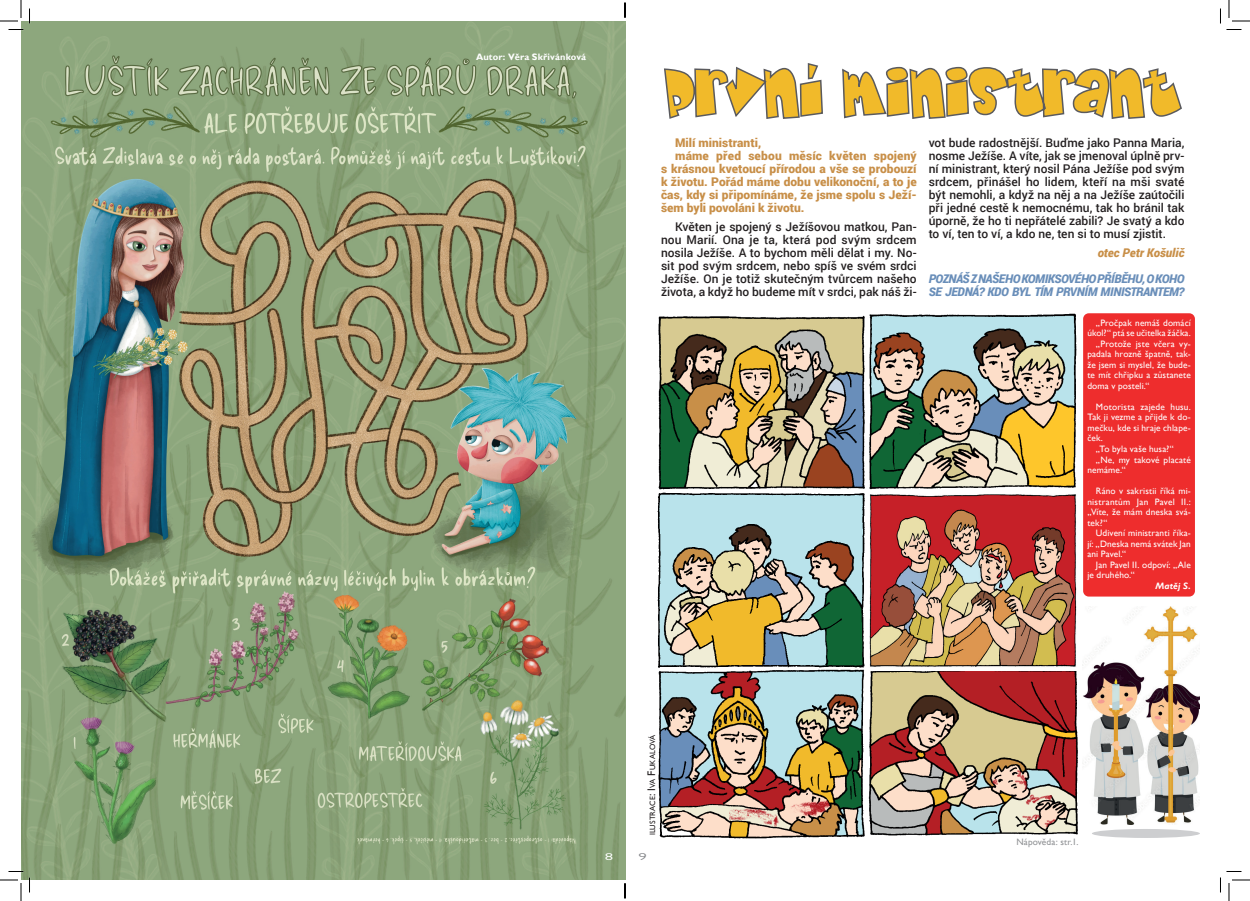
<style>
.page{position:relative;width:1250px;height:901px;background:#fff}
.page>*{position:absolute;margin:0;border:0;box-sizing:border-box;transform-origin:0 0}
.t1{font:500 12px/13px "Roboto";color:#231f20;text-align:justify}
.t2{font:900 12px "Roboto";color:#c88f48}
.t3{font:italic 900 12px/13px "Roboto";letter-spacing:-.03em;color:#698eb9}
.t4{font:italic 900 12px "Roboto";color:#c88f48}
.t5{font:10px "Gill Sans MT Pro";color:#fff;scale:1.7 1}
.t6{font:10px "Gill Sans MT Pro";color:#87898c;scale:1.7 1}
.t7{font:9.3px/10.5px "Gill Sans";letter-spacing:.015em;color:#fff;text-align:justify}
.t8{font:700 9.3px "Gill Sans";letter-spacing:.01em;color:#fff}
.t9{font:9.3px "Gill Sans";letter-spacing:.015em;color:#8f9194}
.t10{font:italic 700 9.3px "Gill Sans";letter-spacing:.02em;color:#fff}
.t11{font:7.7px "Gill Sans";letter-spacing:.01em;color:#231f20}
.s1{font-size:11px}
</style>
<div class="page">
<img style="left:21px;top:21px;width:605px;height:859px">
<div style="left:1083px;top:313px;width:112px;height:284px;background:#ee2d2d;border-radius:6px"></div>
<svg style="left:664px;top:63px;width:518px;height:56px"></svg>
<img style="left:658px;top:313px;width:419px;height:177px">
<img style="left:657px;top:492px;width:208px;height:347px">
<img style="left:868px;top:494px;width:210px;height:341px">
<img style="left:1083px;top:606px;width:117px;height:219px">
<div style="left:1092px;top:829px;width:108px;height:9px;background:#cdced0;border-radius:50%"></div>
<svg style="left:0;top:0;width:30px;height:30px"></svg>
<svg style="left:0;top:871px;width:30px;height:30px"></svg>
<svg style="left:1220px;top:0;width:30px;height:30px"></svg>
<svg style="left:1220px;top:871px;width:30px;height:30px"></svg>
<svg style="left:624px;top:3px;width:2px;height:15px"></svg>
<svg style="left:624px;top:883px;width:2px;height:15px"></svg>
<p class="t8" style="left:476px;top:51px;width:112px">Autor: Věra Skřivánková</p>
<p class="t2" style="left:675px;top:134px;width:87px">Milí ministranti,</p>
<p class="t2" style="left:675px;top:147px;width:243px">máme před sebou měsíc květen spojený</p>
<p class="t2" style="left:661px;top:160px;width:257px">s krásnou kvetoucí přírodou a vše se probouzí</p>
<p class="t2" style="left:661px;top:173px;width:257px">k životu. Pořád máme dobu velikonoční, a to je</p>
<p class="t2" style="left:661px;top:186px;width:257px">čas, kdy si připomínáme, že jsme spolu s Ježí-</p>
<p class="t2" style="left:661px;top:199px;width:145px">šem byli povoláni k životu.</p>
<p class="t1" style="left:661px;top:219px;width:257px;text-indent:14px">Květen je spojený s Ježíšovou matkou, Pan&shy;nou Marií. Ona je ta, která pod svým srdcem nosila Ježíše. A to bychom měli dělat i my. No&shy;sit pod svým srdcem, nebo spíš ve svém srdci Ježíše. On je totiž skutečným tvůrcem našeho života, a když ho budeme mít v srdci, pak náš ži-</p>
<p class="t1" style="left:928px;top:135px;width:257px">vot bude radostnější. Buďme jako Panna Maria, nosme Ježíše. A víte, jak se jmenoval úplně prv&shy;ní ministrant, který nosil Pána Ježíše pod svým srdcem, přinášel ho lidem, kteří na mši svaté být nemohli, a když na něj a na Ježíše zaútočili při jedné cestě k nemocnému, tak ho bránil tak úporně, že ho ti nepřátelé zabili? Je svatý a kdo to ví, ten to ví, a kdo ne, ten si to musí zjistit.</p>
<p class="t4" style="left:1097px;top:244px;width:88px">otec Petr Košulič</p>
<p class="t3" style="left:928px;top:271px;width:257px">POZNÁŠ Z NAŠEHO KOMIKSOVÉHO PŘÍBĚHU, O KOHO<br>SE JEDNÁ? KDO BYL TÍM PRVNÍM MINISTRANTEM?</p>
<p class="t7" style="left:1096px;top:318px;width:96px">„Pročpak nemáš domácí</p>
<p class="t7" style="left:1087px;top:328px;width:105px">úkol?“ ptá se učitelka žáčka.</p>
<p class="t7" style="left:1096px;top:339px;width:96px">„Protože jste včera vy-</p>
<p class="t7" style="left:1087px;top:349px;width:105px">padala hrozně špatně, tak-</p>
<p class="t7" style="left:1087px;top:360px;width:105px">že jsem si myslel, že bude-</p>
<p class="t7" style="left:1087px;top:370px;width:105px">te mít chřipku a zůstanete</p>
<p class="t7" style="left:1087px;top:381px;width:64px">doma v posteli.“</p>
<p class="t7" style="left:1096px;top:402px;width:96px">Motorista zajede husu.</p>
<p class="t7" style="left:1087px;top:412px;width:105px">Tak ji vezme a přijde k do-</p>
<p class="t7" style="left:1087px;top:423px;width:105px">mečku, kde si hraje chlape-</p>
<p class="t7" style="left:1087px;top:433px;width:17px">ček.</p>
<p class="t7" style="left:1096px;top:444px;width:79px">„To byla vaše husa?“</p>
<p class="t7" style="left:1096px;top:454px;width:96px">„Ne, my takové placaté</p>
<p class="t7" style="left:1087px;top:465px;width:40px">nemáme.“</p>
<p class="t7" style="left:1087px;top:486px;width:105px;text-indent:9px">Ráno v sakristii říká mi&shy;nistrantům Jan Pavel II.: „Víte, že mám dneska svá&shy;tek?“</p>
<p class="t7" style="left:1087px;top:528px;width:105px;text-indent:9px">Udivení ministranti říka&shy;jí: „Dneska nemá svátek Jan ani Pavel.“</p>
<p class="t7" style="left:1087px;top:559px;width:105px;text-indent:9px">Jan Pavel II. odpoví: „Ale je druhého.“</p>
<p class="t10" style="left:1155px;top:580px;width:37px">Matěj S.</p>
<p class="t11" style="left:648px;top:835px;width:102px;rotate:-90deg">ilustrace<span class="s1">: I</span> va <span class="s1">F</span>ukalová</p>
<p class="t5" style="left:605px;top:851px;width:6px">8</p>
<p class="t6" style="left:638px;top:851px;width:6px">9</p>
<p class="t9" style="left:1016px;top:837px;width:64px">Nápověda: str.1.</p>
</div>
